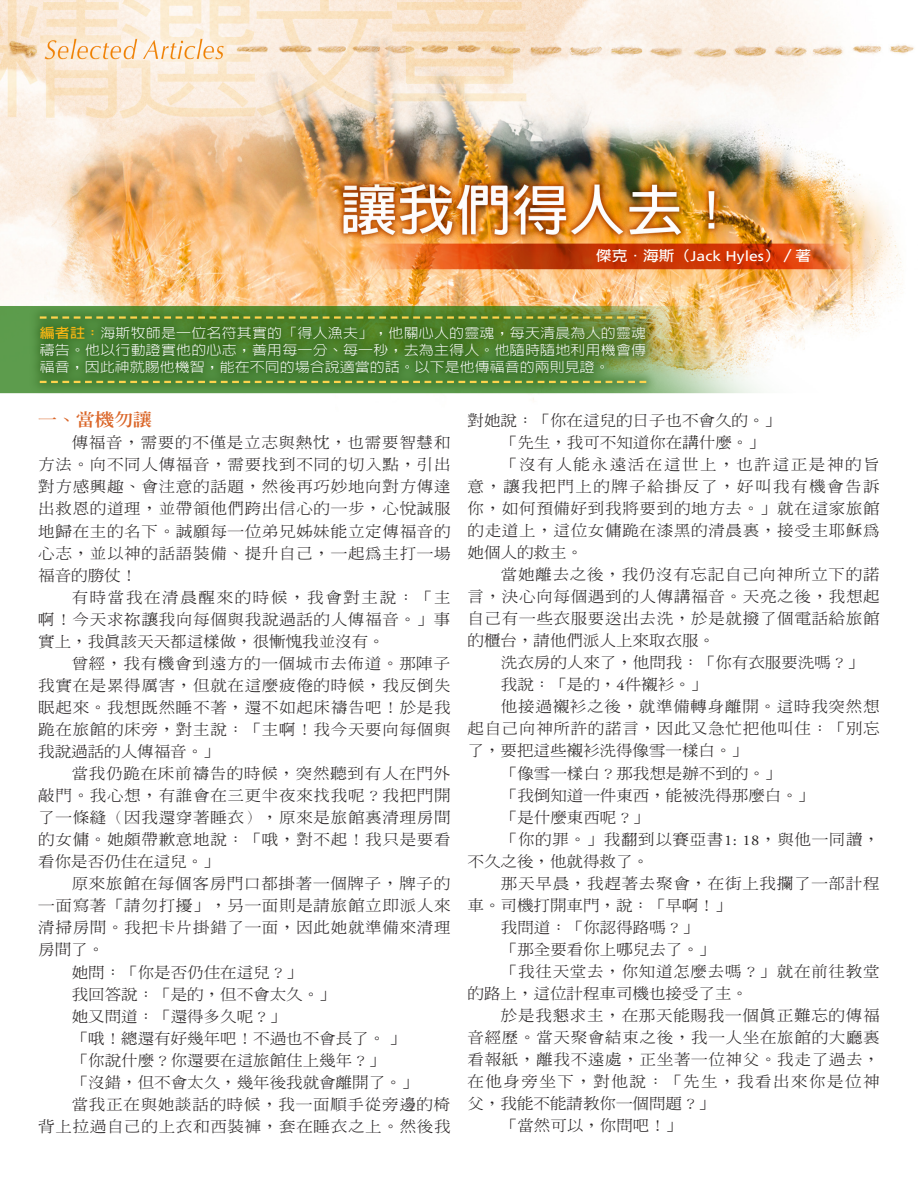
<style>
.page{position:relative;width:918px;height:1188px;background:#fff}
.page>*{position:absolute;margin:0;border:0;box-sizing:border-box;transform-origin:0 0}
.精選文章_大標{font:800 17.25px "AR Ming B5";color:#da6527;scale:1.1 1}
.正文{font:300 14.85px/22px "AR Ming B5";letter-spacing:.045em;color:#231f20;text-align:justify;scale:1.11 1}
.正文-2{font:300 14.85px "AR Ming B5";color:#231f20;scale:1.11 1}
.事工報導_首段{font:700 14.1px "AR Hei B5";color:#fff;scale:1.11 1}
.事工報導_內文{font:300 13.5px/17.2px "AR Hei B5";color:#fff;text-align:justify;scale:1.11 1}
.s1{font-family:"Frutiger LT Std";font-weight:400}
.s2{font-weight:700;color:#fcb814}
.s3{font-family:"DF Ming Std W5";font-weight:400}
.s4{font-family:"Adobe Garamond Pro";font-weight:400}
</style>
<div class="page">
<img style="left:0;top:1px;width:914px;height:282px">
<img style="left:0;top:283px;width:902px;height:117px">
<div style="left:28px;top:305px;width:629px;height:90px;background:#2d631a;opacity:.75"></div>
<svg style="left:40px;top:316px;width:606px;height:3px;background:#9ea53a"></svg>
<svg style="left:40px;top:381px;width:606px;height:2px"></svg>
<p class="事工報導_首段" style="left:596px;top:249px;width:195px">傑克．海斯（<span class="s1">Jack Hyles</span>）／著</p>
<p class="事工報導_內文" style="left:40px;top:324px;width:548px"><span class="s2">編者註：</span>海斯牧師是一位名符其實的「得人漁夫」，他關心人的靈魂，每天清晨為人的靈魂禱告。他以行動證實他的心志，善用每一分、每一秒，去為主得人。他隨時隨地利用機會傳福音，因此神就賜他機智，能在不同的場合說適當的話。以下是他傳福音的兩則見證。</p>
<p class="精選文章_大標" style="left:38px;top:411px;width:105px">一、當機勿讓</p>
<p class="正文" style="left:38px;top:432px;width:373px;text-indent:33px">傳福音，需要的不僅是立志與熱忱，也需要智慧和方法。向不同人傳福音，需要找到不同的切入點，引出對方感興趣、會注意的話題，然後再巧妙地向對方傳達出救恩的道理，並帶領他們跨出信心的一步，心悅誠服地歸在主的名下。誠願每一位弟兄姊妹能立定傳福音的心志，並以神的話語裝備、提升自己，一起為主打一場福音的勝仗！</p>
<p class="正文" style="left:38px;top:586px;width:373px;text-indent:33px">有時當我在清晨醒來的時候，我會對主說：「主啊！今天求<span class="s3">祢</span>讓我向每個與我說過話的人傳福音。」事實上，我真該天天都這樣做，很慚愧我並沒有。</p>
<p class="正文" style="left:38px;top:652px;width:373px;text-indent:33px">曾經，我有機會到遠方的一個城市去佈道。那陣子我實在是累得厲害，但就在這麼疲倦的時候，我反倒失眠起來。我想既然睡不著，還不如起床禱告吧！於是我跪在旅館的床旁，對主說：「主啊！我今天要向每個與我說過話的人傳福音。」</p>
<p class="正文" style="left:38px;top:762px;width:373px;text-indent:33px">當我仍跪在床前禱告的時候，突然聽到有人在門外敲門。我心想，有誰會在三更半夜來找我呢？我把門開了一條縫（因我還穿著睡衣），原來是旅館裏清理房間的女傭。她頗帶歉意地說：「哦，對不起！我只是要看看你是否仍住在這兒。」</p>
<p class="正文" style="left:38px;top:873px;width:373px;text-indent:33px">原來旅館在每個客房門口都掛著一個牌子，牌子的一面寫著「請勿打擾」，另一面則是請旅館立即派人來清掃房間。我把卡片掛錯了一面，因此她就準備來清理房間了。</p>
<p class="正文-2" style="left:72px;top:964px;width:210px">她問：「你是否仍住在這兒？」</p>
<p class="正文-2" style="left:72px;top:987px;width:239px">我回答說：「是的，但不會太久。」</p>
<p class="正文-2" style="left:72px;top:1009px;width:195px">她又問道：「還得多久呢？」</p>
<p class="正文-2" style="left:72px;top:1031px;width:303px">「哦！總還有好幾年吧！不過也不會長了。」</p>
<p class="正文-2" style="left:72px;top:1053px;width:284px">「你說什麼？你還要在這旅館住上幾年？」</p>
<p class="正文-2" style="left:72px;top:1075px;width:314px">「沒錯，但不會太久，幾年後我就會離開了。」</p>
<p class="正文" style="left:38px;top:1093px;width:373px;text-align:right">當我正在與她談話的時候，我一面順手從旁邊的椅<br>背上拉過自己的上衣和西裝褲，套在睡衣之上。然後我</p>
<p class="正文-2" style="left:468px;top:413px;width:284px">對她說：「你在這兒的日子也不會久的。」</p>
<p class="正文-2" style="left:501px;top:435px;width:239px">「先生，我可不知道你在講什麼。」</p>
<p class="正文" style="left:468px;top:453px;width:373px;text-indent:33px">「沒有人能永遠活在這世上，也許這正是神的旨意，讓我把門上的牌子給掛反了，好叫我有機會告訴你，如何預備好到我將要到的地方去。」就在這家旅館的走道上，這位女傭跪在漆黑的清晨裏，接受主耶穌為她個人的救主。</p>
<p class="正文" style="left:468px;top:563px;width:373px;text-indent:33px">當她離去之後，我仍沒有忘記自己向神所立下的諾言，決心向每個遇到的人傳講福音。天亮之後，我想起自己有一些衣服要送出去洗，於是就撥了個電話給旅館的櫃台，請他們派人上來取衣服。</p>
<p class="正文-2" style="left:501px;top:655px;width:329px">洗衣房的人來了，他問我：「你有衣服要洗嗎？」</p>
<p class="正文" style="left:501px;top:674px;width:187px">我說：「是的，<span class="s4">4</span>件襯衫。」</p>
<p class="正文" style="left:468px;top:696px;width:373px;text-indent:33px">他接過襯衫之後，就準備轉身離開。這時我突然想起自己向神所許的諾言，因此又急忙把他叫住：「別忘了，要把這些襯衫洗得像雪一樣白。」</p>
<p class="正文-2" style="left:501px;top:765px;width:254px">「像雪一樣白？那我想是辦不到的。」</p>
<p class="正文-2" style="left:501px;top:788px;width:284px">「我倒知道一件東西，能被洗得那麼白。」</p>
<p class="正文" style="left:501px;top:806px;width:135px">「是什麼東西呢？」</p>
<p class="正文" style="left:468px;top:828px;width:373px;text-indent:33px">「你的罪。」我翻到以賽亞書<span class="s4">1: 18</span>，與他一同讀，不久之後，他就得救了。</p>
<p class="正文" style="left:468px;top:872px;width:373px;text-indent:33px">那天早晨，我趕著去聚會，在街上我攔了一部計程車。司機打開車門，說：「早啊！」</p>
<p class="正文-2" style="left:501px;top:920px;width:180px">我問道：「你認得路嗎？」</p>
<p class="正文-2" style="left:501px;top:942px;width:195px">「那全要看你上哪兒去了。」</p>
<p class="正文" style="left:468px;top:960px;width:373px;text-indent:33px">「我往天堂去，你知道怎麼去嗎？」就在前往教堂的路上，這位計程車司機也接受了主。</p>
<p class="正文" style="left:468px;top:1004px;width:373px;text-indent:33px">於是我懇求主，在那天能賜我一個真正難忘的傳福音經歷。當天聚會結束之後，我一人坐在旅館的大廳裏看報紙，離我不遠處，正坐著一位神父。我走了過去，在他身旁坐下，對他說：「先生，我看出來你是位神父，我能不能請教你一個問題？」</p>
<p class="正文" style="left:501px;top:1115px;width:165px">「當然可以，你問吧！」</p>
</div>
